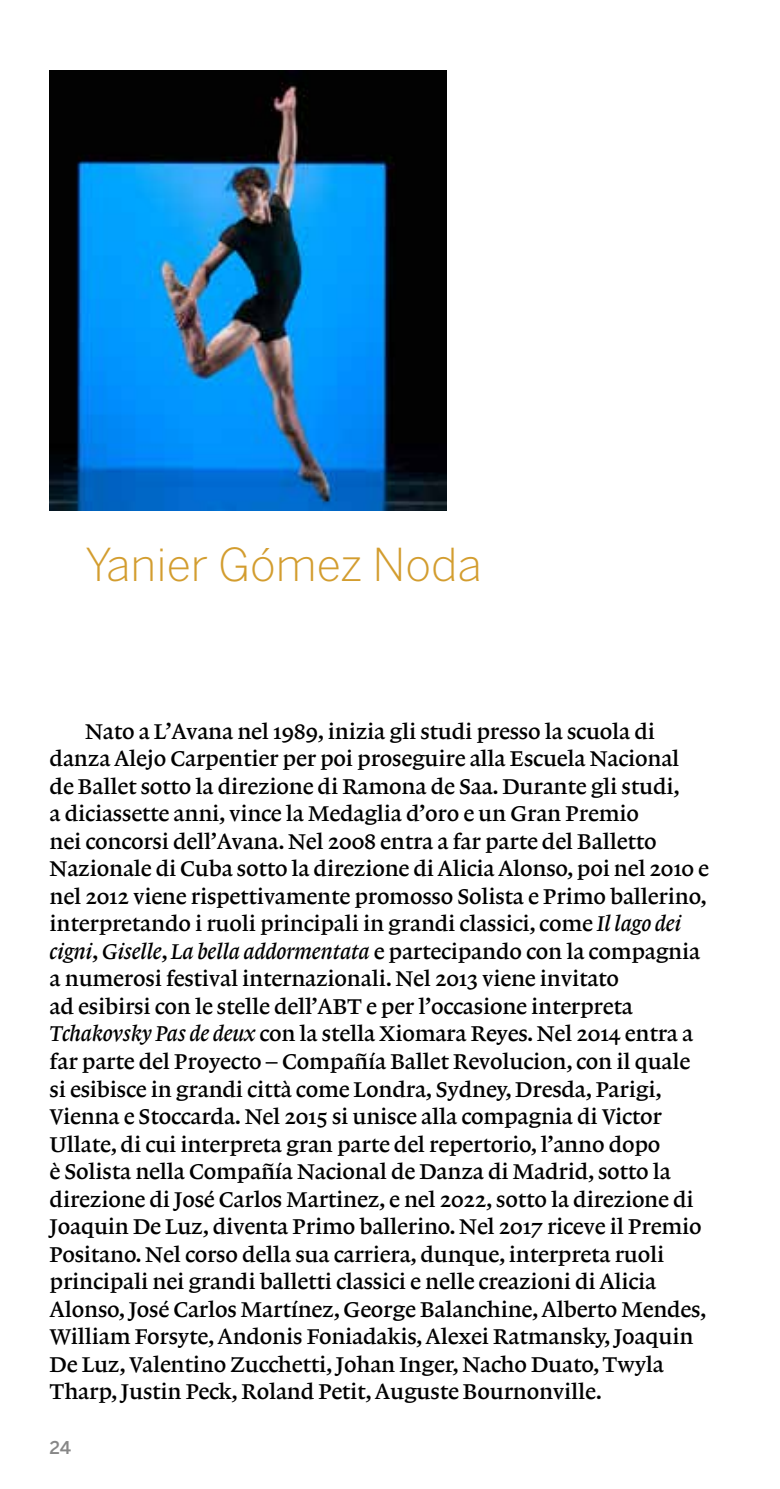
<style>
.page{position:relative;width:780px;height:1489px;background:#fff}
.page>*{position:absolute;margin:0;border:0;box-sizing:border-box;transform-origin:0 0}
.t1{font:300 45px "Benton Sans";color:#d39d2f}
.t2{font:22.5px/27.5px "Lexicon No 1 Roman B";letter-spacing:-.01em;color:#000}
.t3{font:22.5px "Lexicon No 1 Italic B";letter-spacing:-.01em;color:#000}
.t4{font:500 17.5px "Benton Sans";color:#878787}
.s1{font-family:"Lexicon No 1 Italic B"}
.s2{font-family:"Lexicon No 1 Roman B"}
</style>
<div class="page">
<img style="left:50px;top:71px;width:396px;height:439px">
<h1 class="t1" style="left:85px;top:538px;width:398px">Yanier Gómez Noda</h1>
<p class="t2" style="left:50px;top:717px;width:661px;text-indent:35px">Nato a L’Avana nel 1989, inizia gli studi presso la scuola di danza Alejo Carpentier per poi proseguire alla Escuela Nacional de Ballet sotto la direzione di Ramona de Saa. Durante gli studi,<br>a diciassette anni, vince la Medaglia d’oro e un Gran Premio<br>nei concorsi dell’Avana. Nel 2008 entra a far parte del Balletto Nazionale di Cuba sotto la direzione di Alicia Alonso, poi nel 2010 e nel 2012 viene rispettivamente promosso Solista e Primo ballerino, interpretando i ruoli principali in grandi classici, come <span class="s1">Il lago dei</span></p>
<p class="t3" style="left:50px;top:938px;width:652px">cigni<span class="s2">,</span> Giselle<span class="s2">,</span> La bella addormentata <span class="s2">e partecipando con la compagnia</span></p>
<p class="t2" style="left:50px;top:965px;width:658px">a numerosi festival internazionali. Nel 2013 viene invitato<br>ad esibirsi con le stelle dell’ABT e per l’occasione interpreta <span class="s1">Tchakovsky Pas de deux</span> con la stella Xiomara Reyes. Nel 2014 entra a far parte del Proyecto – Compañía Ballet Revolucion, con il quale si esibisce in grandi città come Londra, Sydney, Dresda, Parigi, Vienna e Stoccarda. Nel 2015 si unisce alla compagnia di Victor Ullate, di cui interpreta gran parte del repertorio, l’anno dopo<br>è Solista nella Compañía Nacional de Danza di Madrid, sotto la direzione di José Carlos Martinez, e nel 2022, sotto la direzione di Joaquin De Luz, diventa Primo ballerino. Nel 2017 riceve il Premio Positano. Nel corso della sua carriera, dunque, interpreta ruoli principali nei grandi balletti classici e nelle creazioni di Alicia Alonso, José Carlos Martínez, George Balanchine, Alberto Mendes, William Forsyte, Andonis Foniadakis, Alexei Ratmansky, Joaquin De Luz, Valentino Zucchetti, Johan Inger, Nacho Duato, Twyla Tharp, Justin Peck, Roland Petit, Auguste Bournonville.</p>
<p class="t4" style="left:50px;top:1436px;width:23px">24</p>
</div>
